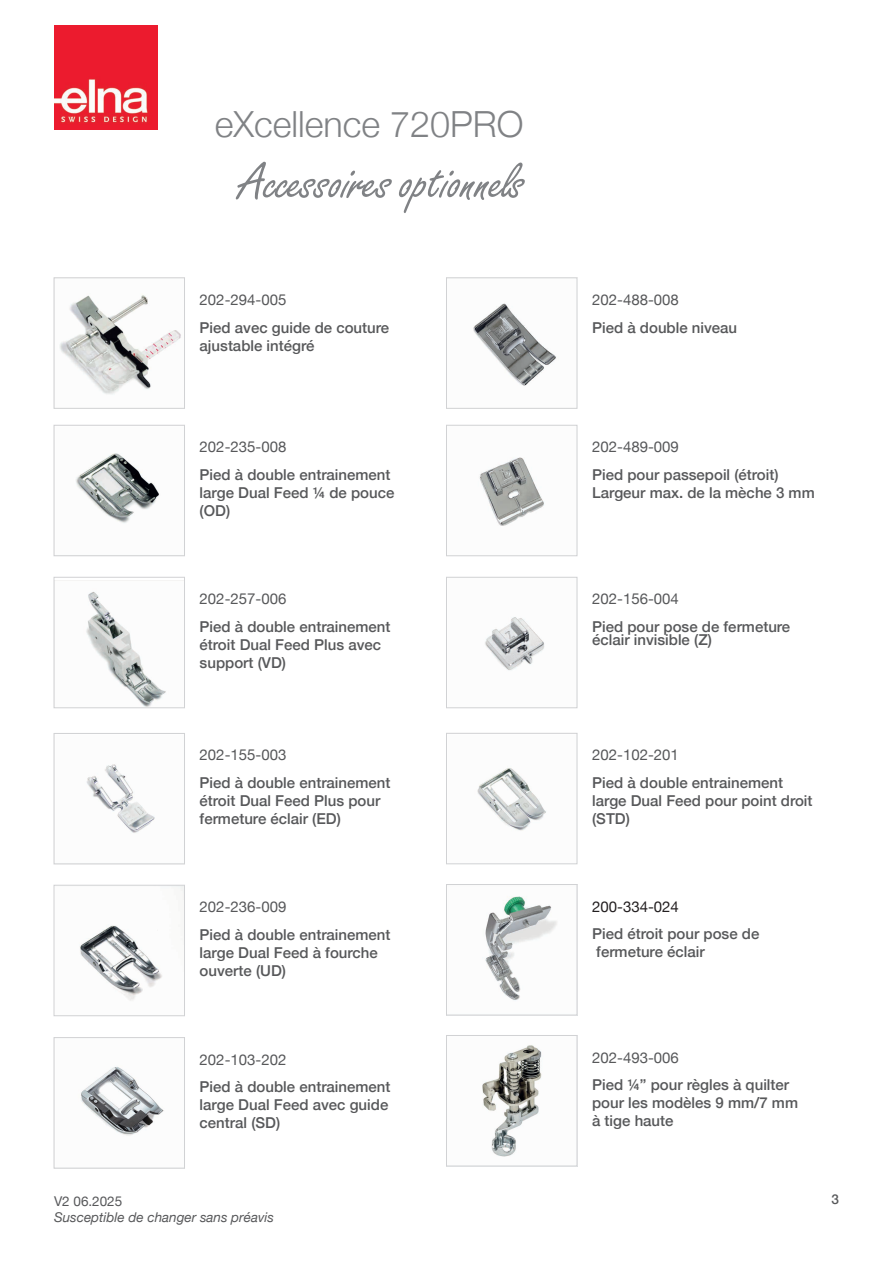
<style>
.page{position:relative;width:893px;height:1263px;background:#fff}
.page>*{position:absolute;margin:0;border:0;box-sizing:border-box;transform-origin:0 0}
.t1{font:52.5px "Freestyle Script Std";color:#808285}
.t2{font:300 36px "Helvetica Neue";color:#808285}
.t3{font:500 15px/18px "Helvetica Neue";color:#57585a}
.t4{font:15px "Helvetica Neue";color:#57585a}
.t5{font:15px "Helvetica Neue";color:#231f20}
.t6{font:italic 13.5px "Helvetica Neue";color:#57585a}
.t7{font:13.5px "Helvetica Neue";color:#57585a}
.t8{font:500 13.5px "Helvetica Neue";color:#57585a}
</style>
<div class="page">
<img style="left:76px;top:453px;width:83px;height:70px">
<div style="left:54px;top:425px;width:131px;height:131px;border:1px solid #d1d2d4"></div>
<img style="left:56px;top:580px;width:127px;height:126px">
<div style="left:54px;top:577px;width:131px;height:131px;border:1px solid #d1d2d4"></div>
<img style="left:86px;top:764px;width:69px;height:69px">
<div style="left:54px;top:733px;width:131px;height:131px;border:1px solid #d1d2d4"></div>
<img style="left:80px;top:887px;width:103px;height:114px">
<div style="left:54px;top:885px;width:131px;height:131px;border:1px solid #d1d2d4"></div>
<img style="left:485px;top:896px;width:72px;height:105px">
<div style="left:446px;top:884px;width:131px;height:131px;border:1px solid #d1d2d4"></div>
<img style="left:473px;top:303px;width:83px;height:83px">
<div style="left:446px;top:277px;width:131px;height:132px;border:1px solid #d1d2d4"></div>
<img style="left:479px;top:457px;width:65px;height:69px">
<div style="left:446px;top:425px;width:131px;height:131px;border:1px solid #d1d2d4"></div>
<img style="left:485px;top:617px;width:60px;height:54px">
<div style="left:446px;top:577px;width:131px;height:131px;border:1px solid #d1d2d4"></div>
<img style="left:59px;top:295px;width:122px;height:100px">
<div style="left:54px;top:277px;width:131px;height:132px;border:1px solid #d1d2d4"></div>
<img style="left:477px;top:768px;width:69px;height:63px">
<div style="left:446px;top:733px;width:131px;height:131px;border:1px solid #d1d2d4"></div>
<img style="left:482px;top:1045px;width:60px;height:112px">
<div style="left:446px;top:1035px;width:131px;height:131px;border:1px solid #d1d2d4"></div>
<img style="left:81px;top:1066px;width:83px;height:70px">
<div style="left:54px;top:1037px;width:131px;height:131px;border:1px solid #d1d2d4"></div>
<img style="left:54px;top:26px;width:104px;height:103px">
<h2 class="t2" style="left:215px;top:95px;width:310px">eXcellence 720PRO</h2>
<h1 class="t1" style="left:238px;top:151px;width:287px">Accessoires optionnels</h1>
<p class="t4" style="left:200px;top:289px;width:88px">202-294-005</p>
<p class="t3" style="left:200px;top:318px;width:191px">Pied avec guide de couture ajustable intégré</p>
<p class="t4" style="left:592px;top:289px;width:88px">202-488-008</p>
<p class="t3" style="left:592px;top:318px;width:147px">Pied à double niveau</p>
<p class="t4" style="left:200px;top:436px;width:88px">202-235-008</p>
<p class="t4" style="left:592px;top:436px;width:88px">202-489-009</p>
<p class="t3" style="left:200px;top:465px;width:196px">Pied à double entrainement large Dual Feed ¼ de pouce (OD)</p>
<p class="t3" style="left:592px;top:465px;width:224px">Pied pour passepoil (étroit)<br>Largeur max. de la mèche 3 mm</p>
<p class="t4" style="left:200px;top:588px;width:88px">202-257-006</p>
<p class="t4" style="left:592px;top:588px;width:88px">202-156-004</p>
<p class="t3" style="left:200px;top:617px;width:192px">Pied à double entrainement étroit Dual Feed Plus avec support (VD)</p>
<p class="t3" style="left:592px;top:619px;width:200px;line-height:13.5px">Pied pour pose de fermeture éclair invisible (Z)</p>
<p class="t4" style="left:200px;top:744px;width:88px">202-155-003</p>
<p class="t3" style="left:200px;top:773px;width:192px">Pied à double entrainement étroit Dual Feed Plus pour fermeture éclair (ED)</p>
<p class="t4" style="left:592px;top:744px;width:88px">202-102-201</p>
<p class="t3" style="left:592px;top:773px;width:222px">Pied à double entrainement large Dual Feed pour point droit (STD)</p>
<p class="t4" style="left:200px;top:896px;width:88px">202-236-009</p>
<p class="t5" style="left:592px;top:895px;width:88px">200-334-024</p>
<p class="t3" style="left:200px;top:925px;width:192px">Pied à double entrainement large Dual Feed à fourche ouverte (UD)</p>
<p class="t3" style="left:592px;top:924px;width:169px">Pied étroit pour pose de fermeture éclair</p>
<p class="t7" style="left:54px;top:1191px;width:70px">V2 06.2025</p>
<p class="t4" style="left:200px;top:1048px;width:88px">202-103-202</p>
<p class="t4" style="left:592px;top:1046px;width:88px">202-493-006</p>
<p class="t3" style="left:200px;top:1077px;width:192px">Pied à double entrainement large Dual Feed avec guide central (SD)</p>
<p class="t3" style="left:592px;top:1075px;width:207px">Pied ¼” pour règles à quilter pour les modèles 9 mm/7 mm à tige haute</p>
<p class="t6" style="left:54px;top:1207px;width:222px">Susceptible de changer sans préavis</p>
<p class="t8" style="left:831px;top:1188px;width:9px">3</p>
</div>
